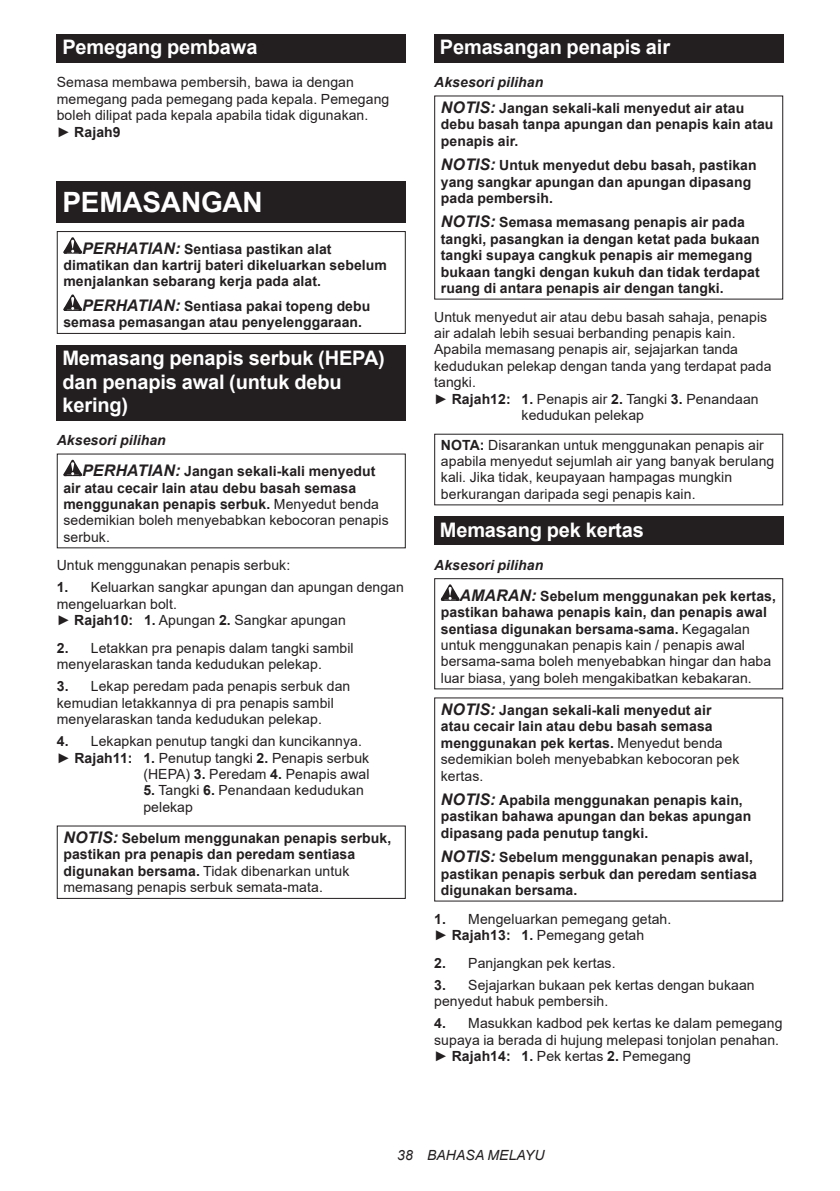
<style>
.page{position:relative;width:840px;height:1191px;background:#fff}
.page>*{position:absolute;margin:0;border:0;box-sizing:border-box;transform-origin:0 0}
.t1{font:700 28px "Arial";letter-spacing:-.01em;color:#fff}
.t2{font:700 20px/23.4px "Arial";letter-spacing:-.01em;color:#fff}
.t3{font:14px/16.4px "Arial";letter-spacing:.005em;color:#231f20}
.t4{font:700 14px/16.4px "Arial";letter-spacing:.005em;color:#231f20}
.t5{font:italic 14px "Arial";letter-spacing:.005em;color:#231f20}
.s1{font-weight:700}
.s2{font-style:italic;font-size:16px}
.s3{font-style:italic}
.s4{font-weight:400}
</style>
<div class="page">
<div style="left:57px;top:34px;width:348px;height:29px;background:#231f20"></div>
<div style="left:57px;top:182px;width:348px;height:41px;background:#231f20"></div>
<svg style="left:63px;top:237px;width:19px;height:17px"></svg>
<svg style="left:63px;top:294px;width:19px;height:17px"></svg>
<div style="left:57px;top:231px;width:348px;height:103px;border:1px solid #231f20"></div>
<div style="left:57px;top:345px;width:348px;height:75px;background:#231f20"></div>
<svg style="left:63px;top:460px;width:19px;height:16px"></svg>
<div style="left:57px;top:825px;width:348px;height:74px;border:1px solid #231f20"></div>
<div style="left:434px;top:34px;width:348px;height:29px;background:#231f20"></div>
<div style="left:434px;top:517px;width:348px;height:28px;background:#231f20"></div>
<svg style="left:440px;top:584px;width:19px;height:17px"></svg>
<div style="left:434px;top:578px;width:348px;height:111px;border:1px solid #231f20"></div>
<h2 class="t2" style="left:62px;top:36px;width:196px">Pemegang pembawa</h2>
<p class="t3" style="left:57px;top:74px;width:334px">Semasa membawa pembersih, bawa ia dengan memegang pada pemegang pada kepala. Pemegang boleh dilipat pada kepala apabila tidak digunakan.<br>► <span class="s1">Rajah9</span></p>
<h1 class="t1" style="left:62px;top:182px;width:202px">PEMASANGAN</h1>
<p class="t4" style="left:63px;top:241px;width:325px;text-indent:19px"><span class="s2">PERHATIAN:</span> Sentiasa pastikan alat dimatikan dan kartrij bateri dikeluarkan sebelum menjalankan sebarang kerja pada alat.</p>
<p class="t4" style="left:63px;top:298px;width:308px;text-indent:19px"><span class="s2">PERHATIAN:</span> Sentiasa pakai topeng debu semasa pemasangan atau penyelenggaraan.</p>
<h2 class="t2" style="left:62px;top:347px;width:324px">Memasang penapis serbuk (HEPA) dan penapis awal (untuk debu kering)</h2>
<p class="t4" style="left:82px;top:425px;width:295px;line-height:30.6px;text-indent:-25px"><span class="s3">Aksesori pilihan<br></span><span class="s2">PERHATIAN:</span> Jangan sekali-kali menyedut</p>
<p class="t3" style="left:63px;top:479px;width:326px"><span class="s1">air atau cecair lain atau debu basah semasa menggunakan penapis serbuk.</span> Menyedut benda sedemikian boleh menyebabkan kebocoran penapis serbuk.</p>
<p class="t3" style="left:57px;top:557px;width:235px">Untuk menggunakan penapis serbuk:</p>
<p class="t3" style="left:57px;top:579px;width:348px"><span class="s1">1.</span> Keluarkan sangkar apungan dan apungan dengan mengeluarkan bolt.<br>► <span class="s1">Rajah10: 1.</span> Apungan <span class="s1">2.</span> Sangkar apungan</p>
<p class="t3" style="left:57px;top:640px;width:298px"><span class="s1">2.</span> Letakkan pra penapis dalam tangki sambil menyelaraskan tanda kedudukan pelekap.</p>
<p class="t3" style="left:57px;top:678px;width:295px"><span class="s1">3.</span> Lekap peredam pada penapis serbuk dan kemudian letakkannya di pra penapis sambil menyelaraskan tanda kedudukan pelekap.</p>
<p class="t3" style="left:57px;top:733px;width:306px"><span class="s1">4.</span> Lekapkan penutup tangki dan kuncikannya.</p>
<p class="t3" style="left:57px;top:749px;width:314px">► <span class="s1">Rajah11: 1.</span> Penutup tangki <span class="s1">2.</span> Penapis serbuk</p>
<p class="t3" style="left:143px;top:766px;width:227px">(HEPA) <span class="s1">3.</span> Peredam <span class="s1">4.</span> Penapis awal</p>
<p class="t3" style="left:143px;top:782px;width:222px"><span class="s1">5.</span> Tangki <span class="s1">6.</span> Penandaan kedudukan pelekap</p>
<p class="t4" style="left:63px;top:830px;width:329px"><span class="s2">NOTIS:</span> Sebelum menggunakan penapis serbuk, pastikan pra penapis dan peredam sentiasa digunakan bersama. <span class="s4">Tidak dibenarkan untuk memasang penapis serbuk semata-mata.</span></p>
<h2 class="t2" style="left:439px;top:36px;width:231px">Pemasangan penapis air</h2>
<p class="t4" style="left:440px;top:70px;width:305px;line-height:25.6px;text-indent:-7px"><span class="s3">Aksesori pilihan<br></span><span class="s2">NOTIS:</span> Jangan sekali-kali menyedut air atau</p>
<p class="t4" style="left:440px;top:116px;width:334px">debu basah tanpa apungan dan penapis kain atau penapis air.</p>
<p class="t4" style="left:440px;top:157px;width:317px"><span class="s2">NOTIS:</span> Untuk menyedut debu basah, pastikan yang sangkar apungan dan apungan dipasang pada pembersih.</p>
<p class="t4" style="left:440px;top:214px;width:320px"><span class="s2">NOTIS:</span> Semasa memasang penapis air pada tangki, pasangkan ia dengan ketat pada bukaan tangki supaya cangkuk penapis air memegang bukaan tangki dengan kukuh dan tidak terdapat ruang di antara penapis air dengan tangki.</p>
<p class="t3" style="left:434px;top:308px;width:334px">Untuk menyedut air atau debu basah sahaja, penapis</p>
<p class="t3" style="left:434px;top:325px;width:303px">air adalah lebih sesuai berbanding penapis kain.</p>
<p class="t3" style="left:434px;top:341px;width:305px">Apabila memasang penapis air, sejajarkan tanda</p>
<p class="t3" style="left:434px;top:357px;width:338px">kedudukan pelekap dengan tanda yang terdapat pada</p>
<p class="t3" style="left:434px;top:374px;width:43px">tangki.</p>
<p class="t3" style="left:434px;top:390px;width:326px">► <span class="s1">Rajah12: 1.</span> Penapis air <span class="s1">2.</span> Tangki <span class="s1">3.</span> Penandaan</p>
<p class="t3" style="left:521px;top:407px;width:124px">kedudukan pelekap</p>
<p class="t3" style="left:440px;top:436px;width:335px"><span class="s1">NOTA:</span> Disarankan untuk menggunakan penapis air apabila menyedut sejumlah air yang banyak berulang kali. Jika tidak, keupayaan hampagas mungkin berkurangan daripada segi penapis kain.</p>
<h2 class="t2" style="left:439px;top:518px;width:205px">Memasang pek kertas</h2>
<p class="t4" style="left:459px;top:550px;width:318px;line-height:30.6px;text-indent:-25px"><span class="s3">Aksesori pilihan<br></span><span class="s2">AMARAN:</span> Sebelum menggunakan pek kertas,</p>
<p class="t3" style="left:440px;top:604px;width:332px"><span class="s1">pastikan bahawa penapis kain, dan penapis awal sentiasa digunakan bersama-sama.</span> Kegagalan untuk menggunakan penapis kain / penapis awal bersama-sama boleh menyebabkan hingar dan haba luar biasa, yang boleh mengakibatkan kebakaran.</p>
<p class="t4" style="left:440px;top:702px;width:300px"><span class="s2">NOTIS:</span> Jangan sekali-kali menyedut air atau cecair lain atau debu basah semasa menggunakan pek kertas. <span class="s4">Menyedut benda sedemikian boleh menyebabkan kebocoran pek kertas.</span></p>
<p class="t4" style="left:440px;top:792px;width:312px"><span class="s2">NOTIS:</span> Apabila menggunakan penapis kain, pastikan bahawa apungan dan bekas apungan dipasang pada penutup tangki.</p>
<p class="t4" style="left:440px;top:849px;width:317px"><span class="s2">NOTIS:</span> Sebelum menggunakan penapis awal, pastikan penapis serbuk dan peredam sentiasa digunakan bersama.</p>
<p class="t3" style="left:434px;top:910px;width:238px"><span class="s1">1.</span> Mengeluarkan pemegang getah. ► <span class="s1">Rajah13: 1.</span> Pemegang getah</p>
<p class="t3" style="left:434px;top:954px;width:183px"><span class="s1">2.</span> Panjangkan pek kertas.</p>
<p class="t3" style="left:434px;top:976px;width:322px"><span class="s1">3.</span> Sejajarkan bukaan pek kertas dengan bukaan penyedut habuk pembersih.</p>
<p class="t3" style="left:434px;top:1015px;width:349px"><span class="s1">4.</span> Masukkan kadbod pek kertas ke dalam pemegang supaya ia berada di hujung melepasi tonjolan penahan. ► <span class="s1">Rajah14: 1.</span> Pek kertas <span class="s1">2.</span> Pemegang</p>
<p class="t5" style="left:397px;top:1146px;width:149px">38 BAHASA MELAYU</p>
</div>
